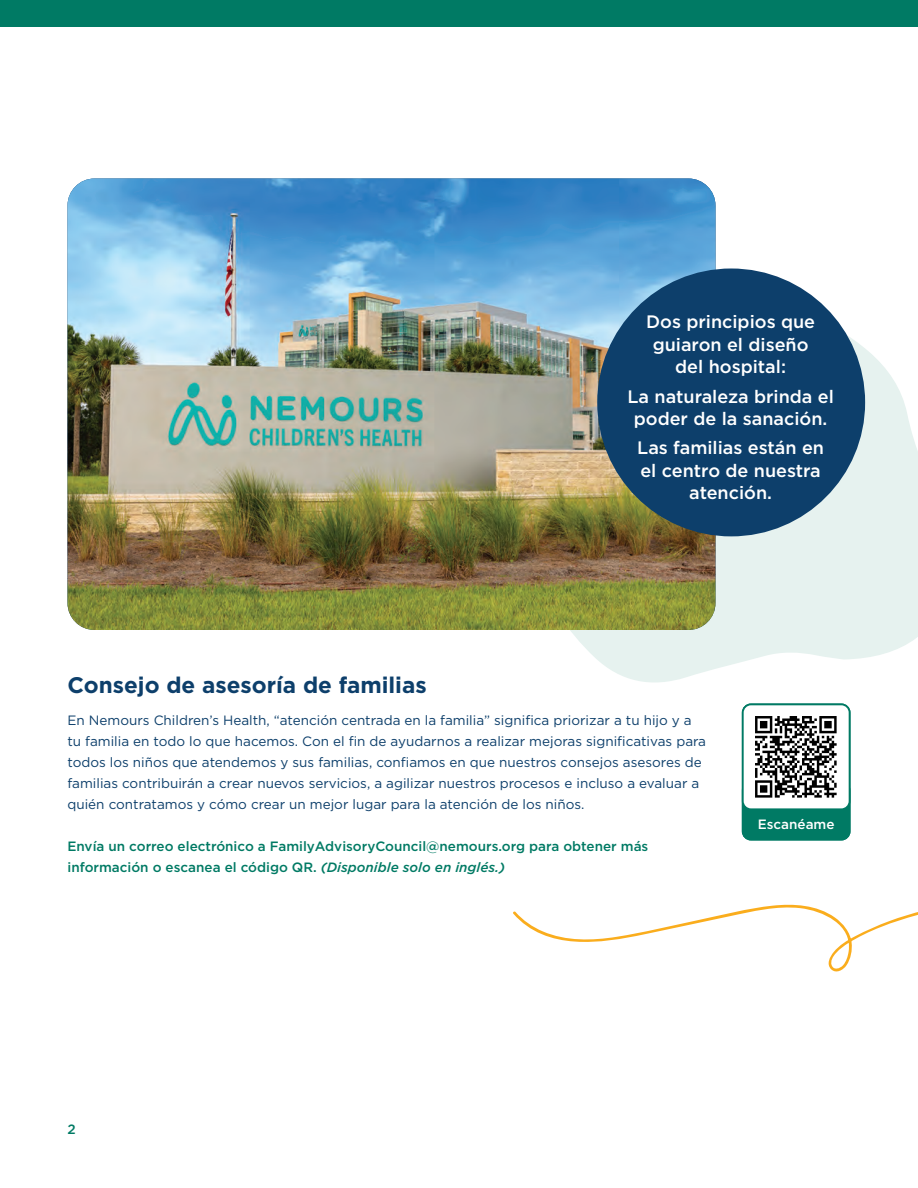
<style>
.page{position:relative;width:918px;height:1188px;background:#fff}
.page>*{position:absolute;margin:0;border:0;box-sizing:border-box;transform-origin:0 0}
.t1{font:700 22.5px "Gotham";color:#0d3f6b}
.t2{font:500 18px/22.5px "Gotham";color:#fff;text-align:center}
.t3{font:13.5px/21px "Gotham";color:#0d3f6b}
.t4{font:500 13.5px/21px "Gotham";color:#007a64}
.t5{font:500 13.5px "Gotham";color:#fff}
.s1{font-style:italic}
</style>
<div class="page">
<svg style="left:570px;top:304px;width:348px;height:379px;fill:#e6f2ef"></svg>
<div style="left:743px;top:782px;width:107px;height:58px;background:#007a64;border-radius:8px"></div>
<div style="left:742px;top:781px;width:109px;height:59px;border:2px solid #007a64;border-radius:8px"></div>
<img style="left:744px;top:704px;width:105px;height:105px">
<div style="left:742px;top:704px;width:109px;height:106px;border:2px solid #007a64;border-radius:8px"></div>
<img style="left:68px;top:178px;width:648px;height:452px">
<div style="left:597px;top:269px;width:268px;height:267px;background:#0d3f6b;border-radius:50%"></div>
<svg style="left:513px;top:904px;width:405px;height:68px"></svg>
<div style="left:0;top:0;width:918px;height:27px;background:#007a64"></div>
<p class="t2" style="left:646px;top:310px;width:171px">Dos principios que guiaron el diseño del hospital:</p>
<p class="t2" style="left:627px;top:385px;width:208px">La naturaleza brinda el poder de la sanación.</p>
<p class="t2" style="left:637px;top:436px;width:188px">Las familias están en el centro de nuestra atención.</p>
<h2 class="t1" style="left:68px;top:670px;width:361px">Consejo de asesoría de familias</h2>
<p class="t3" style="left:68px;top:709px;width:640px">En Nemours Children’s Health, “atención centrada en la familia” significa priorizar a tu hijo y a tu familia en todo lo que hacemos. Con el fin de ayudarnos a realizar mejoras significativas para todos los niños que atendemos y sus familias, confiamos en que nuestros consejos asesores de familias contribuirán a crear nuevos servicios, a agilizar nuestros procesos e incluso a evaluar a quién contratamos y cómo crear un mejor lugar para la atención de los niños.</p>
<p class="t4" style="left:68px;top:835px;width:582px">Envía un correo electrónico a FamilyAdvisoryCouncil@nemours.org para obtener más información o escanea el código QR. <span class="s1">(Disponible solo en inglés.)</span></p>
<p class="t5" style="left:758px;top:816px;width:78px">Escanéame</p>
<p class="t4" style="left:68px;top:1119px;width:10px">2</p>
</div>
